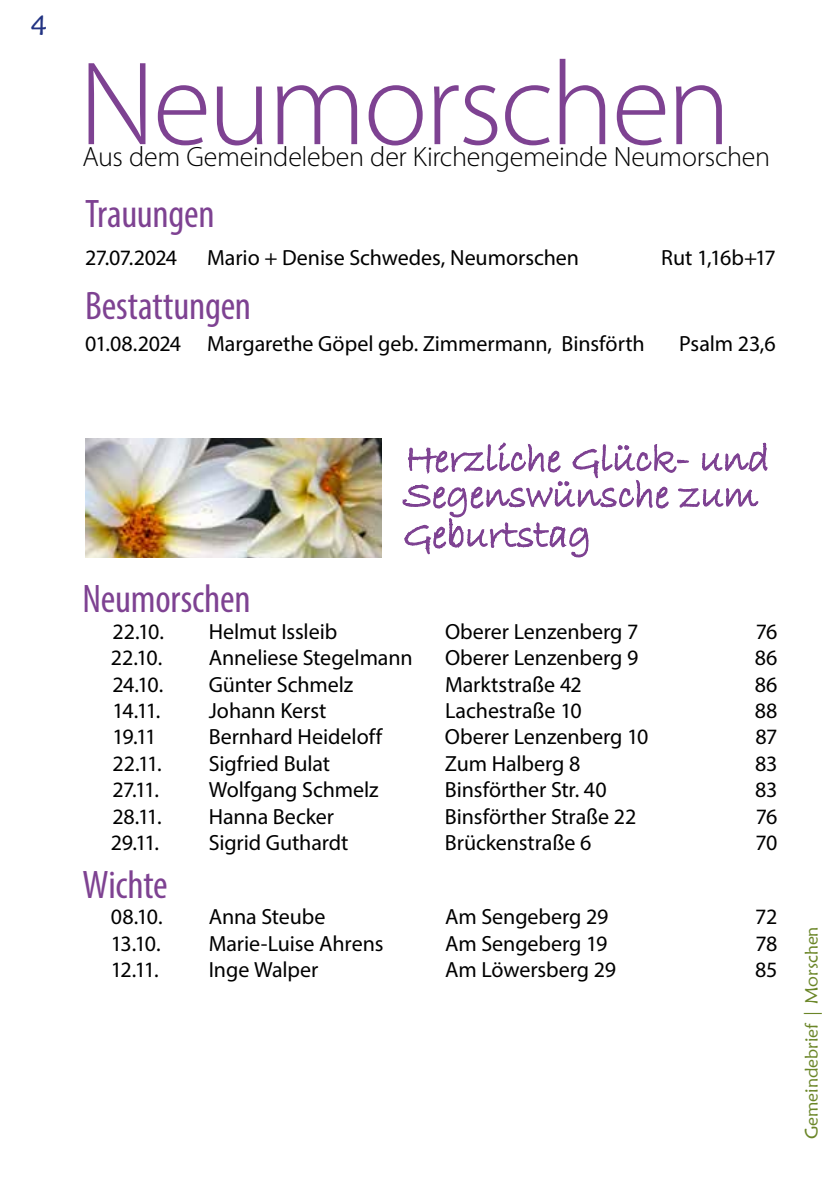
<style>
.page{position:relative;width:840px;height:1191px;background:#fff}
.page>*{position:absolute;margin:0;border:0;box-sizing:border-box;transform-origin:0 0}
.t1{font:300 120px "Myriad Pro";letter-spacing:-.02em;color:#7e4292}
.t2{font:condensed 40px "Myriad Pro";letter-spacing:-.005em;color:#7e4292}
.t3{font:300 28px "Myriad Pro";letter-spacing:-.01em;color:#000}
.t4{font:28px "Maiandra GD";color:#223382}
.t5{font:22px "Myriad Pro";letter-spacing:-.005em;color:#000}
.t6{font:18px "Maiandra GD";color:#6b8628}
</style>
<div class="page">
<svg style="left:402px;top:442px;width:366px;height:116px"></svg>
<img style="left:86px;top:438px;width:295px;height:120px">
<p class="t4" style="left:31px;top:8px;width:17px">4</p>
<h1 class="t1" style="left:79px;top:38px;width:653px">Neumorschen</h1>
<p class="t3" style="left:83px;top:141px;width:688px">Aus dem Gemeindeleben der Kirchengemeinde Neumorschen</p>
<h2 class="t2" style="left:85px;top:190px;width:131px">Trauungen</h2>
<p class="t5" style="left:85px;top:244px;width:94px">27.07.2024</p>
<p class="t5" style="left:207px;top:244px;width:373px">Mario + Denise Schwedes, Neumorschen</p>
<p class="t5" style="left:661px;top:244px;width:116px">Rut 1,16b+17</p>
<h2 class="t2" style="left:85px;top:281px;width:167px">Bestattungen</h2>
<p class="t5" style="left:85px;top:330px;width:560px">01.08.2024 Margarethe Göpel geb. Zimmermann, Binsförth</p>
<p class="t5" style="left:678px;top:330px;width:98px">Psalm 23,6</p>
<h2 class="t2" style="left:83px;top:575px;width:169px">Neumorschen</h2>
<p class="t5" style="left:113px;top:618px;width:53px">22.10.</p>
<p class="t5" style="left:209px;top:618px;width:130px">Helmut Issleib</p>
<p class="t5" style="left:445px;top:618px;width:195px">Oberer Lenzenberg 7</p>
<p class="t5" style="left:755px;top:618px;width:23px">76</p>
<p class="t5" style="left:111px;top:644px;width:53px">22.10.</p>
<p class="t5" style="left:209px;top:644px;width:205px">Anneliese Stegelmann</p>
<p class="t5" style="left:445px;top:644px;width:195px">Oberer Lenzenberg 9</p>
<p class="t5" style="left:754px;top:644px;width:24px">86</p>
<p class="t5" style="left:113px;top:670px;width:52px">24.10.</p>
<p class="t5" style="left:209px;top:670px;width:146px">Günter Schmelz</p>
<p class="t5" style="left:445px;top:670px;width:138px">Marktstraße 42</p>
<p class="t5" style="left:754px;top:670px;width:24px">86</p>
<p class="t5" style="left:113px;top:697px;width:49px">14.11.</p>
<p class="t5" style="left:209px;top:697px;width:119px">Johann Kerst</p>
<p class="t5" style="left:445px;top:697px;width:138px">Lachestraße 10</p>
<p class="t5" style="left:754px;top:697px;width:24px">88</p>
<p class="t5" style="left:113px;top:723px;width:45px">19.11</p>
<p class="t5" style="left:208px;top:723px;width:175px">Bernhard Heideloff</p>
<p class="t5" style="left:444px;top:723px;width:205px">Oberer Lenzenberg 10</p>
<p class="t5" style="left:754px;top:723px;width:23px">87</p>
<p class="t5" style="left:112px;top:750px;width:51px">22.11.</p>
<p class="t5" style="left:208px;top:750px;width:123px">Sigfried Bulat</p>
<p class="t5" style="left:444px;top:750px;width:137px">Zum Halberg 8</p>
<p class="t5" style="left:754px;top:750px;width:24px">83</p>
<p class="t5" style="left:112px;top:776px;width:48px">27.11.</p>
<p class="t5" style="left:208px;top:776px;width:171px">Wolfgang Schmelz</p>
<p class="t5" style="left:444px;top:776px;width:163px">Binsförther Str. 40</p>
<p class="t5" style="left:754px;top:776px;width:24px">83</p>
<p class="t5" style="left:112px;top:802px;width:51px">28.11.</p>
<p class="t5" style="left:208px;top:802px;width:127px">Hanna Becker</p>
<p class="t5" style="left:444px;top:802px;width:193px">Binsförther Straße 22</p>
<p class="t5" style="left:755px;top:802px;width:23px">76</p>
<p class="t5" style="left:111px;top:829px;width:50px">29.11.</p>
<p class="t5" style="left:208px;top:829px;width:141px">Sigrid Guthardt</p>
<p class="t5" style="left:444px;top:829px;width:148px">Brückenstraße 6</p>
<p class="t5" style="left:755px;top:829px;width:23px">70</p>
<h2 class="t2" style="left:83px;top:860px;width:87px">Wichte</h2>
<p class="t5" style="left:111px;top:903px;width:53px">08.10.</p>
<p class="t5" style="left:209px;top:903px;width:118px">Anna Steube</p>
<p class="t5" style="left:445px;top:903px;width:165px">Am Sengeberg 29</p>
<p class="t5" style="left:754px;top:903px;width:24px">72</p>
<p class="t5" style="left:111px;top:930px;width:51px">13.10.</p>
<p class="t5" style="left:209px;top:930px;width:176px">Marie-Luise Ahrens</p>
<p class="t5" style="left:445px;top:930px;width:164px">Am Sengeberg 19</p>
<p class="t5" style="left:754px;top:930px;width:24px">78</p>
<p class="t5" style="left:111px;top:956px;width:49px">12.11.</p>
<p class="t5" style="left:209px;top:956px;width:111px">Inge Walper</p>
<p class="t5" style="left:445px;top:956px;width:172px">Am Löwersberg 29</p>
<p class="t5" style="left:754px;top:956px;width:24px">85</p>
<p class="t6" style="left:799px;top:1138px;width:214px;rotate:-90deg">Gemeindebrief | Morschen</p>
</div>
